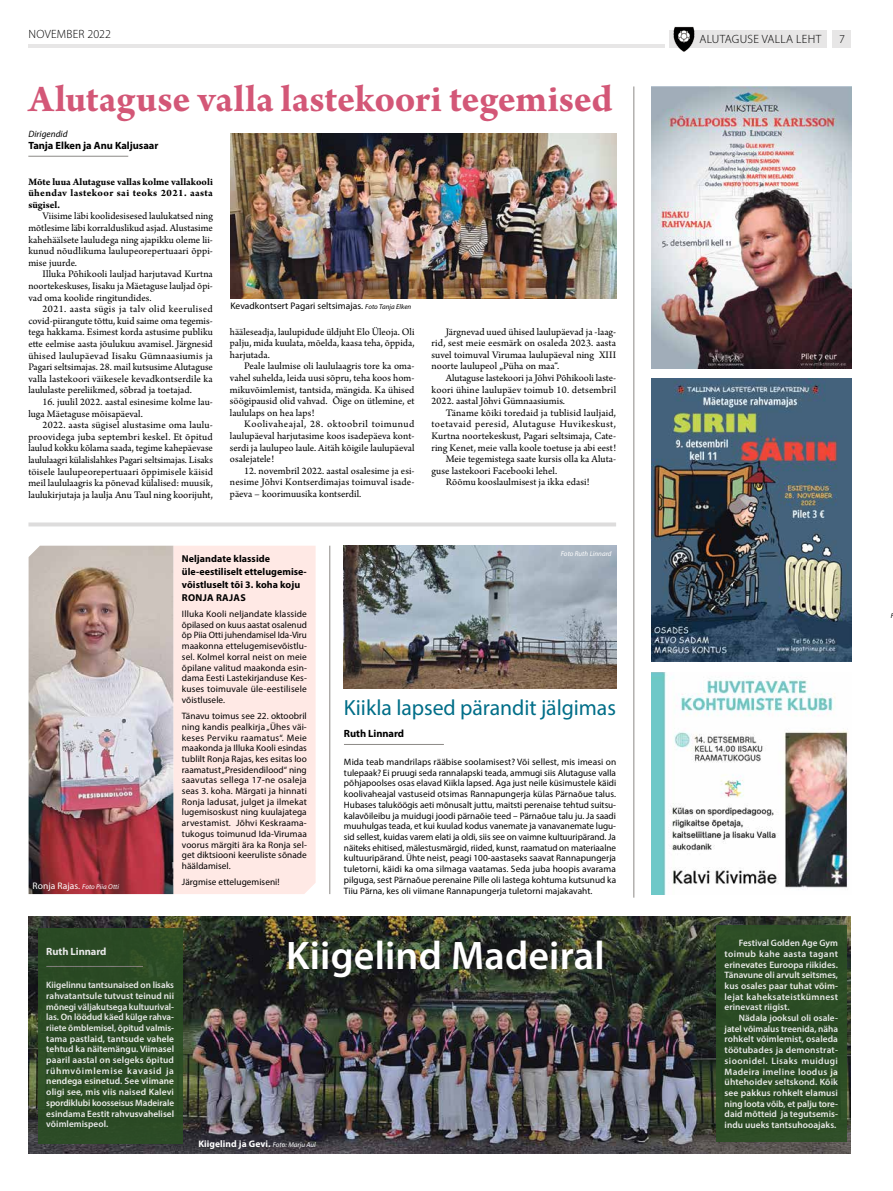
<style>
.page{position:relative;width:893px;height:1191px;background:#fff}
.page>*{position:absolute;margin:0;border:0;box-sizing:border-box;transform-origin:0 0}
.t1{font:700 40px "Arno Pro";color:#d35777}
.t2{font:600 40px "Myriad Pro";letter-spacing:.005em;color:#fff}
.t3{font:22px "Myriad Pro";color:#006e88}
.t4{font:300 12px "Myriad Pro";letter-spacing:.02em;color:#000}
.t5{font:10.5px/11.6px "Arno Pro";letter-spacing:.005em;color:#000;text-align:justify}
.t6{font:700 10.5px/11.6px "Arno Pro";letter-spacing:.03em;color:#000;text-align:justify}
.t7{font:10.5px "Arno Pro";letter-spacing:.04em;color:#000}
.t8{font:700 10.5px "Myriad Pro";letter-spacing:-.005em;color:#000}
.t9{font:700 10.5px "Myriad Pro";letter-spacing:-.005em;color:#fff}
.t10{font:700 10px/13px "Myriad Pro";letter-spacing:.005em;color:#000}
.t11{font:9.5px "Myriad Pro";letter-spacing:.005em;color:#000}
.t12{font:700 9.5px "Myriad Pro";letter-spacing:.005em;color:#fff}
.t13{font:9.3px/10.7px "Myriad Pro";letter-spacing:.005em;color:#000;text-align:justify}
.t14{font:600 9.3px/10.7px "Myriad Pro";letter-spacing:.005em;color:#fff;text-align:justify}
.t15{font:italic 9.2px "Myriad Pro";letter-spacing:.005em;color:#000}
.t16{font:italic 7px "Myriad Pro";letter-spacing:.005em;color:#fff}
.t17{font:italic 7px "Myriad Pro";color:#000}
.s1{font-style:italic;font-size:7px}
.s2{font-style:normal;font-size:9.5px}
.s3{font-weight:400;font-style:italic;font-size:7px}
</style>
<div class="page">
<div style="left:833px;top:30px;width:18px;height:18px;background:#e7e6e6"></div>
<div style="left:669px;top:30px;width:157px;height:18px;background:#e7e6e6"></div>
<hr style="left:28px;top:44px;width:637px;height:4px;background:#e7e6e6">
<img style="left:673px;top:26px;width:22px;height:26px">
<img style="left:28px;top:916px;width:822px;height:237px">
<hr style="left:634px;top:86px;width:1px;height:811px;background:#8c8986">
<hr style="left:344px;top:744px;width:100px;height:1px;background:#8c8986">
<hr style="left:28px;top:156px;width:100px;height:1px;background:#8c8986">
<div style="left:38px;top:928px;width:145px;height:216px;background:#2b4e24"></div>
<hr style="left:46px;top:966px;width:97px;height:1px;background:#8c8986">
<div style="left:173px;top:545px;width:143px;height:349px;background:#ffe9e5"></div>
<div style="left:716px;top:925px;width:130px;height:217px;background:#2b4e24"></div>
<img style="left:29px;top:545px;width:144px;height:349px">
<img style="left:652px;top:672px;width:196px;height:222px">
<img style="left:652px;top:379px;width:199px;height:282px">
<img style="left:652px;top:86px;width:199px;height:283px">
<img style="left:230px;top:133px;width:386px;height:165px">
<svg style="left:28px;top:522px;width:588px;height:4px;fill:#dddcdc"></svg>
<img style="left:344px;top:545px;width:272px;height:143px">
<hr style="left:330px;top:545px;width:1px;height:349px;background:#8c8986">
<p class="t4" style="left:28px;top:27px;width:84px">NOVEMBER 2022</p>
<h1 class="t1" style="left:28px;top:76px;width:586px">Alutaguse valla lastekoori tegemised</h1>
<p class="t15" style="left:28px;top:128px;width:41px">Dirigendid</p>
<p class="t8" style="left:28px;top:138px;width:132px">Tanja Elken ja Anu Kaljusaar</p>
<p class="t6" style="left:28px;top:176px;width:186px">Mõte luua Alutaguse vallas kolme vallakooli ühendav lastekoor sai teoks 2021. aasta sügisel.</p>
<p class="t5" style="left:28px;top:211px;width:186px;text-indent:14px">Viisime läbi koolidesisesed laulukatsed ning mõtlesime läbi korralduslikud asjad. Alustasime kahehäälsete lauludega ning ajapikku oleme lii&shy;kunud nõudlikuma laulupeorepertuaari õppi&shy;mise juurde.</p>
<p class="t5" style="left:28px;top:269px;width:186px;text-indent:14px">Illuka Põhikooli lauljad harjutavad Kurtna noortekeskuses, Iisaku ja Mäetaguse lauljad õpi&shy;vad oma koolide ringitundides.</p>
<p class="t5" style="left:28px;top:304px;width:186px;text-indent:14px">2021. aasta sügis ja talv olid keerulised covid-piirangute tõttu, kuid saime oma tegemis&shy;tega hakkama. Esimest korda astusime publiku ette eelmise aasta jõulukuu avamisel. Järgnesid ühised laulupäevad Iisaku Gümnaasiumis ja Pagari seltsimajas. 28. mail kutsusime Alutaguse valla lastekoori väikesele kevadkontserdile ka laululaste pereliikmed, sõbrad ja toetajad.</p>
<p class="t5" style="left:28px;top:396px;width:186px;text-indent:14px">16. juulil 2022. aastal esinesime kolme lau&shy;luga Mäetaguse mõisapäeval.</p>
<p class="t5" style="left:28px;top:420px;width:186px;text-indent:14px">2022. aasta sügisel alustasime oma laulu&shy;proovidega juba septembri keskel. Et õpitud laulud kokku kõlama saada, tegime kahepäevase laululaagri külalislahkes Pagari seltsimajas. Lisaks töisele laulupeorepertuaari õppimisele käisid meil laululaagris ka põnevad külalised: muusik, laulukirjutaja ja laulja Anu Taul ning koorijuht,</p>
<p class="t11" style="left:230px;top:300px;width:182px">Kevadkontsert Pagari seltsimajas. <span class="s1">Foto Tanja Elken</span></p>
<p class="t5" style="left:230px;top:326px;width:186px">hääleseadja, laulupidude üldjuht Elo Üleoja. Oli palju, mida kuulata, mõelda, kaasa teha, õppida, harjutada.</p>
<p class="t5" style="left:230px;top:361px;width:186px;text-indent:14px">Peale laulmise oli laululaagris tore ka oma&shy;vahel suhelda, leida uusi sõpru, teha koos hom&shy;mikuvõimlemist, tantsida, mängida. Ka ühised söögipausid olid vahvad. Õige on ütlemine, et laululaps on hea laps!</p>
<p class="t5" style="left:230px;top:419px;width:186px;text-indent:14px">Koolivaheajal, 28. oktoobril toimunud laulupäeval harjutasime koos isadepäeva kont&shy;serdi ja laulupeo laule. Aitäh kõigile laulupäeval osalejatele!</p>
<p class="t5" style="left:230px;top:465px;width:186px;text-indent:14px">12. novembril 2022. aastal osalesime ja esi&shy;nesime Jõhvi Kontserdimajas toimuval isade&shy;päeva – koorimuusika kontserdil.</p>
<p class="t5" style="left:431px;top:326px;width:186px;text-indent:14px">Järgnevad uued ühised laulupäevad ja -laag&shy;rid, sest meie eesmärk on osaleda 2023. aasta suvel toimuval Virumaa laulupäeval ning XIII noorte laulupeol „Püha on maa“.</p>
<p class="t5" style="left:431px;top:372px;width:186px;text-indent:14px">Alutaguse lastekoori ja Jõhvi Põhikooli laste&shy;koori ühine laulupäev toimub 10. detsembril 2022. aastal Jõhvi Gümnaasiumis.</p>
<p class="t5" style="left:446px;top:407px;width:172px">Täname kõiki toredaid ja tublisid lauljaid,</p>
<p class="t7" style="left:431px;top:418px;width:186px">toetavaid peresid, Alutaguse Huvikeskust,</p>
<p class="t5" style="left:431px;top:430px;width:186px">Kurtna noortekeskust, Pagari seltsimaja, Cate-</p>
<p class="t5" style="left:431px;top:442px;width:186px">ring Kenet, meie valla koole toetuse ja abi eest!</p>
<p class="t5" style="left:446px;top:454px;width:172px">Meie tegemistega saate kursis olla ka Aluta-</p>
<p class="t5" style="left:431px;top:465px;width:127px">guse lastekoori Facebooki lehel.</p>
<p class="t5" style="left:446px;top:477px;width:146px">Rõõmu kooslaulmisest ja ikka edasi!</p>
<p class="t16" style="left:33px;top:882px;width:88px"><span class="s2">Ronja Rajas.</span> Foto Piia Otti</p>
<p class="t10" style="left:182px;top:551px;width:126px">Neljandate klasside üle-eestiliselt ettelugemise&shy;võistluselt tõi 3. koha koju<br>RONJA RAJAS</p>
<p class="t13" style="left:182px;top:608px;width:127px">Illuka Kooli neljandate klasside õpilased on kuus aastat osalenud õp Piia Otti juhendamisel Ida-Viru maakonna ettelugemisevõistlu&shy;sel. Kolmel korral neist on meie õpilane valitud maakonda esin&shy;dama Eesti Lastekirjanduse Kes&shy;kuses toimuvale üle-eestilisele võistlusele.</p>
<p class="t13" style="left:182px;top:710px;width:127px">Tänavu toimus see 22. oktoobril ning kandis pealkirja „Ühes väi&shy;keses Perviku raamatus“. Meie maakonda ja Illuka Kooli esindas tublilt Ronja Rajas, kes esitas loo raamatust „Presidendilood“ ning saavutas sellega 17-ne osaleja seas 3. koha. Märgati ja hinnati Ronja ladusat, julget ja ilmekat lugemisoskust ning kuulajatega arvestamist. Jõhvi Keskraama&shy;tukogus toimunud Ida-Virumaa voorus märgiti ära ka Ronja sel&shy;get diktsiooni keeruliste sõnade hääldamisel.</p>
<p class="t13" style="left:182px;top:876px;width:99px">Järgmise ettelugemiseni!</p>
<p class="t16" style="left:561px;top:549px;width:52px">Foto Ruth Linnard</p>
<h2 class="t3" style="left:344px;top:694px;width:273px">Kiikla lapsed pärandit jälgimas</h2>
<p class="t8" style="left:344px;top:726px;width:62px">Ruth Linnard</p>
<p class="t13" style="left:344px;top:756px;width:274px">Mida teab mandrilaps rääbise soolamisest? Või sellest, mis imeasi on tulepaak? Ei pruugi seda rannalapski teada, ammugi siis Alutaguse valla põhjapoolses osas elavad Kiikla lapsed. Aga just neile küsimustele käidi koolivaheajal vastuseid otsimas Rannapungerja külas Pärnaõue talus.<br>Hubases taluköögis aeti mõnusalt juttu, maitsti perenaise tehtud suitsu&shy;kalavõileibu ja muidugi joodi pärnaõie teed – Pärnaõue talu ju. Ja saadi muuhulgas teada, et kui kuulad kodus vanemate ja vanavanemate lugu&shy;sid sellest, kuidas varem elati ja oldi, siis see on vaimne kultuuripärand. Ja näiteks ehitised, mälestusmärgid, riided, kunst, raamatud on materiaalne kultuuripärand. Ühte neist, peagi 100-aastaseks saavat Rannapungerja tuletorni, käidi ka oma silmaga vaatamas. Seda juba hoopis avarama pilguga, sest Pärnaõue perenaine Pille oli lastega kohtuma kutsunud ka Tiiu Pärna, kes oli viimane Rannapungerja tuletorni majakavaht.</p>
<p class="t9" style="left:46px;top:944px;width:62px">Ruth Linnard</p>
<p class="t14" style="left:46px;top:979px;width:129px">Kiigelinnu tantsunaised on lisaks rahvatantsule tutvust teinud nii mõnegi väljakutsega kultuurival&shy;las. On löödud käed külge rahva&shy;riiete õmblemisel, õpitud valmis&shy;tama pastlaid, tantsude vahele tehtud ka näitemängu. Viimasel paaril aastal on selgeks õpitud rühmvõimlemise kavasid ja nendega esinetud. See viimane oligi see, mis viis naised Kalevi spordiklubi koosseisus Madeirale esindama Eestit rahvusvahelisel võimlemispeol.</p>
<h1 class="t2" style="left:286px;top:929px;width:320px">Kiigelind Madeiral</h1>
<p class="t12" style="left:198px;top:1137px;width:119px">Kiigelind ja Gevi. <span class="s3">Foto: Marju Aul</span></p>
<p class="t4" style="left:699px;top:32px;width:123px">ALUTAGUSE VALLA LEHT</p>
<p class="t4" style="left:839px;top:32px;width:7px">7</p>
<p class="t17" style="left:891px;top:611px;width:5px">F</p>
<p class="t14" style="left:725px;top:937px;width:115px;text-indent:14px">Festival Golden Age Gym toimub kahe aasta tagant erinevates Euroopa riikides.<br>Tänavune oli arvult seitsmes, kus osales paar tuhat võim&shy;lejat kaheksateistkümnest erinevast riigist.</p>
<p class="t14" style="left:725px;top:1012px;width:115px;text-indent:14px">Nädala jooksul oli osale&shy;jatel võimalus treenida, näha rohkelt võimlemist, osaleda töötubades ja demonstrat&shy;sioonidel. Lisaks muidugi Madeira imeline loodus ja ühtehoidev seltskond. Kõik see pakkus rohkelt elamusi ning loota võib, et palju tore&shy;daid mõtteid ja tegutsemis&shy;indu uueks tantsuhooajaks.</p>
</div>
